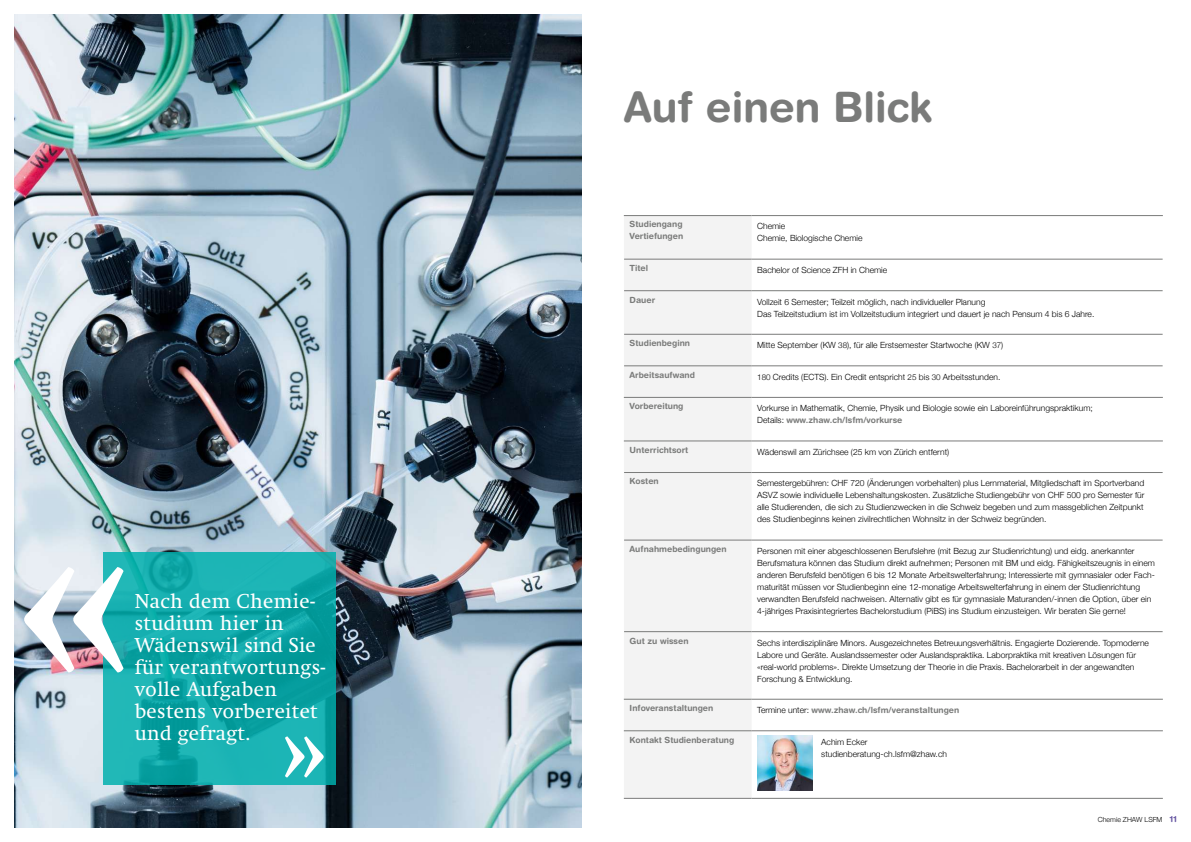
<style>
.page{position:relative;width:1191px;height:842px;background:#fff}
.page>*{position:absolute;margin:0;border:0;box-sizing:border-box;transform-origin:0 0}
.t1{font:700 42px "Helvetica Rounded LT Std";color:#7a7b7a}
.t2{font:20px/22px "Swift";letter-spacing:.02em;color:#fff}
.t3{font:300 8.5px/12px "Helvetica Neue";color:#000}
.t4{font:700 8.5px/12px "Helvetica Rounded LT Std";color:#7a7b7a}
.t5{font:300 7px "Helvetica Neue";color:#000}
.s1{font-size:8px}
.s2{font-family:"Helvetica Neue";font-weight:300;color:#000}
.s3{font-family:"Helvetica Rounded LT Std";font-weight:700;font-size:8.5px;color:#6757a2}
</style>
<div class="page">
<img style="left:14px;top:14px;width:567px;height:814px">
<svg style="left:103px;top:552px;width:233px;height:232px;background:#10a8a9"></svg>
<svg style="left:285px;top:736px;width:39px;height:41px"></svg>
<img style="left:23px;top:567px;width:100px;height:106px">
<div style="left:624px;top:216px;width:127px;height:582px;background:#f3f3f3"></div>
<hr style="left:624px;top:291px;width:127px;height:1px;background:#7a7b7a">
<hr style="left:751px;top:291px;width:411px;height:1px;background:#7a7b7a">
<hr style="left:624px;top:334px;width:127px;height:1px;background:#7a7b7a">
<hr style="left:751px;top:334px;width:411px;height:1px;background:#7a7b7a">
<hr style="left:624px;top:366px;width:127px;height:1px;background:#7a7b7a">
<hr style="left:751px;top:366px;width:411px;height:1px;background:#7a7b7a">
<hr style="left:624px;top:397px;width:127px;height:1px;background:#7a7b7a">
<hr style="left:751px;top:397px;width:411px;height:1px;background:#7a7b7a">
<hr style="left:624px;top:441px;width:127px;height:1px;background:#7a7b7a">
<hr style="left:751px;top:441px;width:411px;height:1px;background:#7a7b7a">
<hr style="left:624px;top:472px;width:127px;height:1px;background:#7a7b7a">
<hr style="left:751px;top:472px;width:411px;height:1px;background:#7a7b7a">
<hr style="left:624px;top:540px;width:127px;height:1px;background:#7a7b7a">
<hr style="left:751px;top:540px;width:411px;height:1px;background:#7a7b7a">
<hr style="left:624px;top:631px;width:127px;height:1px;background:#7a7b7a">
<hr style="left:751px;top:631px;width:411px;height:1px;background:#7a7b7a">
<hr style="left:624px;top:699px;width:127px;height:1px;background:#7a7b7a">
<hr style="left:751px;top:699px;width:411px;height:1px;background:#7a7b7a">
<hr style="left:624px;top:731px;width:127px;height:1px;background:#7a7b7a">
<hr style="left:751px;top:731px;width:411px;height:1px;background:#7a7b7a">
<hr style="left:624px;top:798px;width:127px;height:1px;background:#7a7b7a">
<hr style="left:751px;top:798px;width:411px;height:1px;background:#7a7b7a">
<hr style="left:624px;top:215px;width:127px;height:1px;background:#7a7b7a">
<hr style="left:751px;top:215px;width:411px;height:1px;background:#7a7b7a">
<hr style="left:624px;top:259px;width:127px;height:1px;background:#7a7b7a">
<hr style="left:751px;top:259px;width:411px;height:1px;background:#7a7b7a">
<img style="left:758px;top:735px;width:55px;height:55px">
<h2 class="t2" style="left:135px;top:590px;width:192px">Nach dem Chemie&shy;studium hier in<br>Wädenswil sind Sie für verantwortungs&shy;volle Aufgaben bestens vorbereitet und gefragt.</h2>
<h1 class="t1" style="left:624px;top:81px;width:310px">Auf einen Blick</h1>
<p class="t4" style="left:629px;top:218px;width:55px">Studiengang<br>Vertiefungen</p>
<p class="t3" style="left:757px;top:220px;width:107px">Chemie<br>Chemie, Biologische Chemie</p>
<p class="t4" style="left:629px;top:262px;width:20px">Titel</p>
<p class="t3" style="left:757px;top:263px;width:131px">Bachelor of Science ZFH in Chemie</p>
<p class="t4" style="left:629px;top:293px;width:27px">Dauer</p>
<p class="t3" style="left:757px;top:295px;width:339px">Vollzeit 6 Semester; Teilzeit möglich, nach individueller Planung<br>Das Teilzeitstudium ist im Vollzeitstudium integriert und dauert je nach Pensum 4 bis 6 Jahre.</p>
<p class="t4" style="left:629px;top:337px;width:62px">Studienbeginn</p>
<p class="t3" style="left:757px;top:338px;width:247px">Mitte September (KW <span class="s1">38</span>), für alle Erstsemester Startwoche (KW <span class="s1">37</span>)</p>
<p class="t4" style="left:629px;top:369px;width:67px">Arbeitsaufwand</p>
<p class="t3" style="left:757px;top:370px;width:245px"><span class="s1">180</span> Credits (ECTS). Ein Credit entspricht <span class="s1">25</span> bis <span class="s1">30</span> Arbeitsstunden.</p>
<p class="t4" style="left:629px;top:400px;width:55px">Vorbereitung</p>
<p class="t3" style="left:757px;top:402px;width:337px">Vorkurse in Mathematik, Chemie, Physik und Biologie sowie ein Laboreinführungspraktikum;</p>
<p class="t4" style="left:757px;top:414px;width:147px"><span class="s2">Details:</span> www.zhaw.ch/lsfm/vorkurse</p>
<p class="t4" style="left:629px;top:444px;width:60px">Unterrichtsort</p>
<p class="t3" style="left:757px;top:445px;width:193px">Wädenswil am Zürichsee (25 km von Zürich entfernt)</p>
<p class="t4" style="left:629px;top:475px;width:31px">Kosten</p>
<p class="t3" style="left:757px;top:477px;width:389px;text-align:justify">Semestergebühren: CHF 720 (Änderungen vorbehalten) plus Lernmaterial, Mitgliedschaft im Sportverband ASVZ sowie individuelle Lebenshaltungskosten. Zusätzliche Studiengebühr von CHF 500 pro Semester für alle Studierenden, die sich zu Studienzwecken in die Schweiz begeben und zum massgeblichen Zeitpunkt des Studienbeginns keinen zivilrechtlichen Wohnsitz in der Schweiz begründen.</p>
<p class="t4" style="left:629px;top:543px;width:98px">Aufnahmebedingungen</p>
<p class="t3" style="left:757px;top:544px;width:399px">Personen mit einer abgeschlossenen Berufslehre (mit Bezug zur Studienrichtung) und eidg. anerkannter Berufsmatura können das Studium direkt aufnehmen; Personen mit BM und eidg. Fähigkeitszeugnis in einem anderen Berufsfeld benötigen 6 bis 12 Monate Arbeitswelterfahrung; Interessierte mit gymnasialer oder Fach&shy;maturität müssen vor Studienbeginn eine 12-monatige Arbeitswelterfahrung in einem der Studienrichtung verwandten Berufsfeld nachweisen. Alternativ gibt es für gymnasiale Maturanden/-innen die Option, über ein 4-jähriges Praxisintegriertes Bachelorstudium (PiBS) ins Studium einzusteigen. Wir beraten Sie gerne!</p>
<p class="t4" style="left:629px;top:634px;width:60px">Gut zu wissen</p>
<p class="t3" style="left:757px;top:636px;width:393px">Sechs interdisziplinäre Minors. Ausgezeichnetes Betreuungsverhältnis. Engagierte Dozierende. Topmoderne Labore und Geräte. Auslandssemester oder Auslandspraktika. Laborpraktika mit kreativen Lösungen für «real-world problems». Direkte Umsetzung der Theorie in die Praxis. Bachelorarbeit in der angewandten Forschung &amp; Entwicklung.</p>
<p class="t4" style="left:629px;top:702px;width:85px">Infoveranstaltungen</p>
<p class="t4" style="left:757px;top:704px;width:203px"><span class="s2">Termine unter:</span> www.zhaw.ch/lsfm/veranstaltungen</p>
<p class="t4" style="left:629px;top:733px;width:106px">Kontakt Studienberatung</p>
<p class="t3" style="left:821px;top:735px;width:127px">Achim Ecker studienberatung-ch.lsfm@zhaw.ch</p>
<p class="t5" style="left:1098px;top:814px;width:80px">Chemie ZHAW LSFM <span class="s3">11</span></p>
</div>
